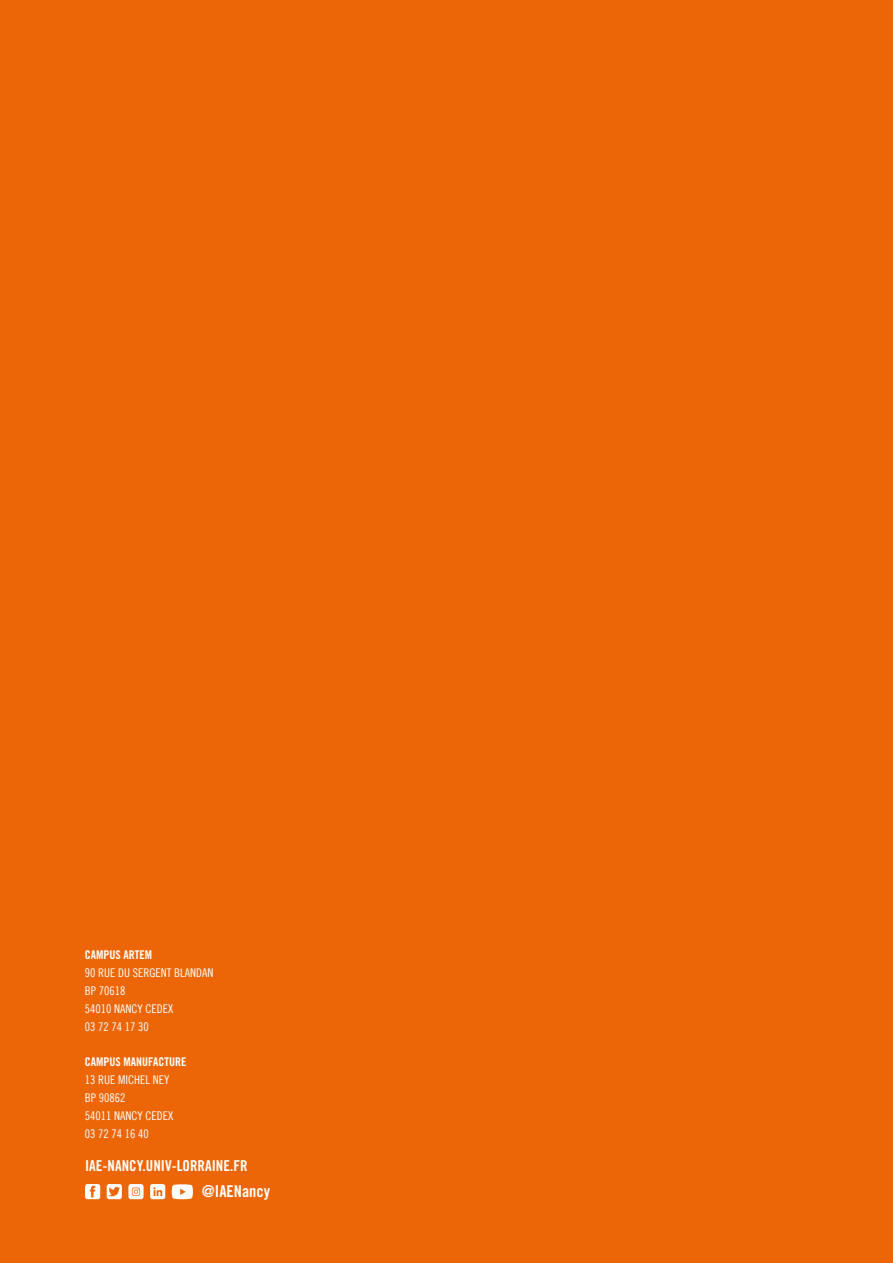
<style>
.page{position:relative;width:893px;height:1263px;background:#ec6608}
.page>*{position:absolute;margin:0;border:0;box-sizing:border-box;transform-origin:0 0}
.t1{font:16.35px "Trade Gothic LT Std Bd Cn 20";color:#fff}
.t2{font:15px "Trade Gothic LT Std Bd Cn 20";color:#fff}
.t3{font:12px/18px "Trade Gothic LT Cond Eighteen";color:#fff}
.t4{font:12px "Trade Gothic LT Std Bd Cn 20";color:#fff}
</style>
<div class="page">
<svg style="left:172px;top:1184px;width:21px;height:15px"></svg>
<svg style="left:150px;top:1184px;width:15px;height:15px"></svg>
<svg style="left:107px;top:1184px;width:15px;height:15px"></svg>
<svg style="left:85px;top:1184px;width:15px;height:15px"></svg>
<div style="left:128px;top:1184px;width:16px;height:15px;background:#fff;border-radius:3px"></div>
<svg style="left:132px;top:1187px;width:8px;height:9px"></svg>
<p class="t4" style="left:85px;top:947px;width:69px">CAMPUS ARTEM</p>
<p class="t3" style="left:85px;top:963px;width:130px">90 RUE DU SERGENT BLANDAN<br>BP 70618<br>54010 NANCY CEDEX<br>03 72 74 17 30</p>
<p class="t4" style="left:85px;top:1054px;width:103px">CAMPUS MANUFACTURE</p>
<p class="t3" style="left:85px;top:1070px;width:90px">13 RUE MICHEL NEY<br>BP 90862<br>54011 NANCY CEDEX<br>03 72 74 16 40</p>
<p class="t2" style="left:85px;top:1156px;width:164px">IAE-NANCY.UNIV-LORRAINE.FR</p>
<h1 class="t1" style="left:202px;top:1181px;width:70px">@IAENancy</h1>
</div>
